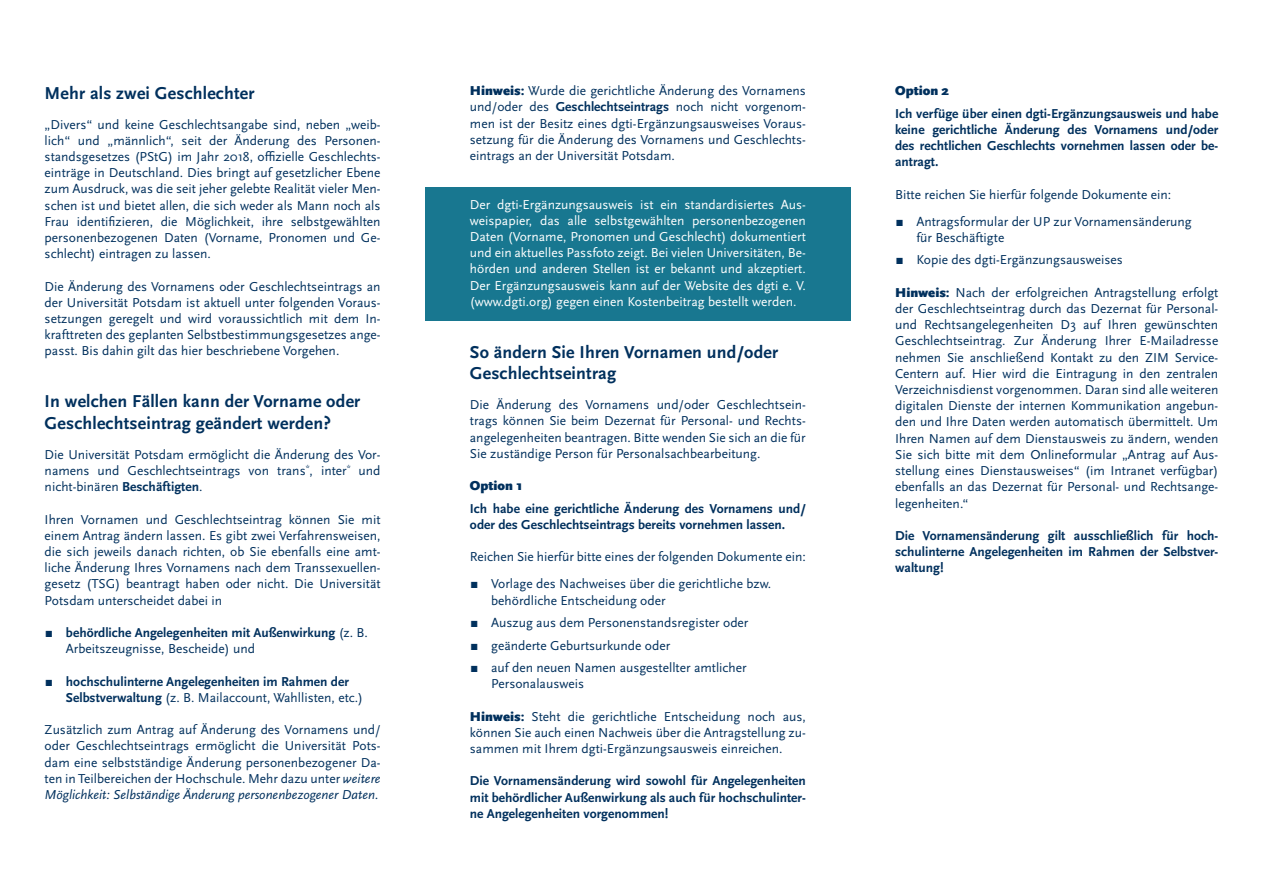
<style>
.page{position:relative;width:1263px;height:893px;background:#fff}
.page>*{position:absolute;margin:0;border:0;box-sizing:border-box;transform-origin:0 0}
.t1{font:700 18px/21.6px "Scala Sans Pro";letter-spacing:.01em;color:#00305d}
.t2{font:13.5px/16.2px "Scala Sans Pro";color:#00305d;text-align:justify}
.t3{font:700 13.5px/16.2px "Scala Sans Pro";color:#00305d}
.t4{font:13.5px/16.2px "Scala Sans Pro";color:#fff;text-align:justify}
.t5{font:900 13.5px "Scala Sans Pro";color:#00305d}
.s1{font-weight:700}
.s2{font-weight:400}
.s3{font-style:italic}
.s4{font-weight:900}
</style>
<div class="page">
<div style="left:425px;top:188px;width:425px;height:133px;background:#187790"></div>
<h1 class="t1" style="left:45px;top:82px;width:211px">Mehr als zwei Geschlechter</h1>
<p class="t2" style="left:45px;top:116px;width:337px">„Divers“ und keine Geschlechtsangabe sind, neben „weib&shy;lich“ und „männlich“, seit der Änderung des Personen&shy;standsgesetzes (PStG) im Jahr 2018, offizielle Geschlechts&shy;einträge in Deutschland. Dies bringt auf gesetzlicher Ebene zum Ausdruck, was die seit jeher gelebte Realität vieler Men&shy;schen ist und bietet allen, die sich weder als Mann noch als Frau identifizieren, die Möglichkeit, ihre selbstgewählten personenbezogenen Daten (Vorname, Pronomen und Ge&shy;schlecht) eintragen zu lassen.</p>
<p class="t2" style="left:45px;top:278px;width:337px">Die Änderung des Vornamens oder Geschlechtseintrags an der Universität Potsdam ist aktuell unter folgenden Voraus&shy;setzungen geregelt und wird voraussichtlich mit dem In&shy;krafttreten des geplanten Selbstbestimmungsgesetzes ange&shy;passt. Bis dahin gilt das hier beschriebene Vorgehen.</p>
<h1 class="t1" style="left:45px;top:391px;width:317px">In welchen Fällen kann der Vorname oder<br>Geschlechtseintrag geändert werden?</h1>
<p class="t2" style="left:45px;top:446px;width:337px">Die Universität Potsdam ermöglicht die Änderung des Vor&shy;namens und Geschlechtseintrags von trans<sup>*</sup>, inter<sup>*</sup> und nicht-binären <span class="s1">Beschäftigten</span>.</p>
<p class="t2" style="left:45px;top:511px;width:337px">Ihren Vornamen und Geschlechtseintrag können Sie mit einem Antrag ändern lassen. Es gibt zwei Verfahrensweisen, die sich jeweils danach richten, ob Sie ebenfalls eine amt&shy;liche Änderung Ihres Vornamens nach dem Transsexuellen&shy;gesetz (TSG) beantragt haben oder nicht. Die Universität Potsdam unterscheidet dabei in</p>
<p class="t3" style="left:66px;top:624px;width:304px;text-indent:-21px"><span class="s2">▪</span> behördliche Angelegenheiten mit Außenwirkung <span class="s2">(z. B.<br>Arbeitszeugnisse, Bescheide) und</span></p>
<p class="t3" style="left:66px;top:673px;width:299px;text-indent:-21px"><span class="s2">▪</span> hochschulinterne Angelegenheiten im Rahmen der<br>Selbstverwaltung <span class="s2">(z. B. Mailaccount, Wahllisten, etc.)</span></p>
<p class="t2" style="left:45px;top:722px;width:337px">Zusätzlich zum Antrag auf Änderung des Vornamens und/ oder Geschlechtseintrags ermöglicht die Universität Pots&shy;dam eine selbstständige Änderung personenbezogener Da&shy;ten in Teilbereichen der Hochschule. Mehr dazu unter <span class="s3">weitere Möglichkeit: Selbständige Änderung personenbezogener Daten.</span></p>
<p class="t2" style="left:470px;top:83px;width:337px"><span class="s4">Hinweis:</span> Wurde die gerichtliche Änderung des Vornamens und/oder des <span class="s1">Geschlechtseintrags</span> noch nicht vorgenom&shy;men ist der Besitz eines dgti-Ergänzungsausweises Voraus&shy;setzung für die Änderung des Vornamens und Geschlechts&shy;eintrags an der Universität Potsdam.</p>
<p class="t4" style="left:470px;top:196px;width:337px">Der dgti-Ergänzungsausweis ist ein standardisiertes Aus&shy;weispapier, das alle selbstgewählten personenbezogenen Daten (Vorname, Pronomen und Geschlecht) dokumentiert und ein aktuelles Passfoto zeigt. Bei vielen Universitäten, Be&shy;hörden und anderen Stellen ist er bekannt und akzeptiert.<br>Der Ergänzungsausweis kann auf der Website des dgti e. V. (www.dgti.org) gegen einen Kostenbeitrag bestellt werden.</p>
<h1 class="t1" style="left:470px;top:341px;width:310px">So ändern Sie Ihren Vornamen und/oder<br>Geschlechtseintrag</h1>
<p class="t2" style="left:470px;top:397px;width:337px">Die Änderung des Vornamens und/oder Geschlechtsein&shy;trags können Sie beim Dezernat für Personal- und Rechts&shy;angelegenheiten beantragen. Bitte wenden Sie sich an die für Sie zuständige Person für Personalsachbearbeitung.</p>
<p class="t5" style="left:470px;top:478px;width:54px">Option 1</p>
<p class="t3" style="left:470px;top:500px;width:337px">Ich habe eine gerichtliche Änderung des Vornamens und/ oder des Geschlechtseintrags bereits vornehmen lassen.</p>
<p class="t2" style="left:470px;top:549px;width:337px">Reichen Sie hierfür bitte eines der folgenden Dokumente ein:</p>
<p class="t2" style="left:491px;top:576px;width:282px;text-indent:-21px">▪ Vorlage des Nachweises über die gerichtliche bzw. behördliche Entscheidung oder</p>
<p class="t2" style="left:470px;top:615px;width:280px">▪ Auszug aus dem Personenstandsregister oder</p>
<p class="t2" style="left:470px;top:637px;width:202px">▪ geänderte Geburtsurkunde oder</p>
<p class="t2" style="left:491px;top:660px;width:257px;text-indent:-21px">▪ auf den neuen Namen ausgestellter amtlicher<br>Personalausweis</p>
<p class="t2" style="left:470px;top:708px;width:337px"><span class="s4">Hinweis:</span> Steht die gerichtliche Entscheidung noch aus, können Sie auch einen Nachweis über die Antragstellung zu&shy;sammen mit Ihrem dgti-Ergänzungsausweis einreichen.</p>
<p class="t3" style="left:470px;top:773px;width:337px;text-align:justify">Die Vornamensänderung wird sowohl für Angelegenheiten mit behördlicher Außenwirkung als auch für hochschulinter&shy;ne Angelegenheiten vorgenommen!</p>
<p class="t5" style="left:895px;top:83px;width:55px">Option 2</p>
<p class="t3" style="left:895px;top:105px;width:325px;text-align:justify">Ich verfüge über einen dgti-Ergänzungsausweis und habe keine gerichtliche Änderung des Vornamens und/oder des rechtlichen Geschlechts vornehmen lassen oder be&shy;antragt.</p>
<p class="t2" style="left:895px;top:186px;width:277px">Bitte reichen Sie hierfür folgende Dokumente ein:</p>
<p class="t2" style="left:916px;top:213px;width:277px;text-indent:-21px">▪ Antragsformular der UP zur Vornamensänderung für Beschäftigte</p>
<p class="t2" style="left:895px;top:252px;width:229px">▪ Kopie des dgti-Ergänzungsausweises</p>
<p class="t2" style="left:895px;top:284px;width:325px"><span class="s4">Hinweis:</span> Nach der erfolgreichen Antragstellung erfolgt der Geschlechtseintrag durch das Dezernat fü r Personal&shy;und Rechtsangelegenheiten D3 auf Ihren gewü nschten Geschlechtseintrag. Zur Änderung Ihrer E-Mailadresse nehmen Sie anschließend Kontakt zu den ZIM Service-Centern auf. Hier wird die Eintragung in den zentralen Verzeichnisdienst vorgenommen. Daran sind alle weiteren digitalen Dienste der internen Kommunikation angebun&shy;den und Ihre Daten werden automatisch ü bermittelt. Um Ihren Namen auf dem Dienstausweis zu ändern, wenden Sie sich bitte mit dem Onlineformular „Antrag auf Aus&shy;stellung eines Dienstausweises“ (im Intranet verfügbar) ebenfalls an das Dezernat fü r Personal- und Rechtsange&shy;legenheiten.“</p>
<p class="t3" style="left:895px;top:527px;width:325px;text-align:justify">Die Vornamensänderung gilt ausschließlich für hoch&shy;schulinterne Angelegenheiten im Rahmen der Selbstver&shy;waltung!</p>
</div>
